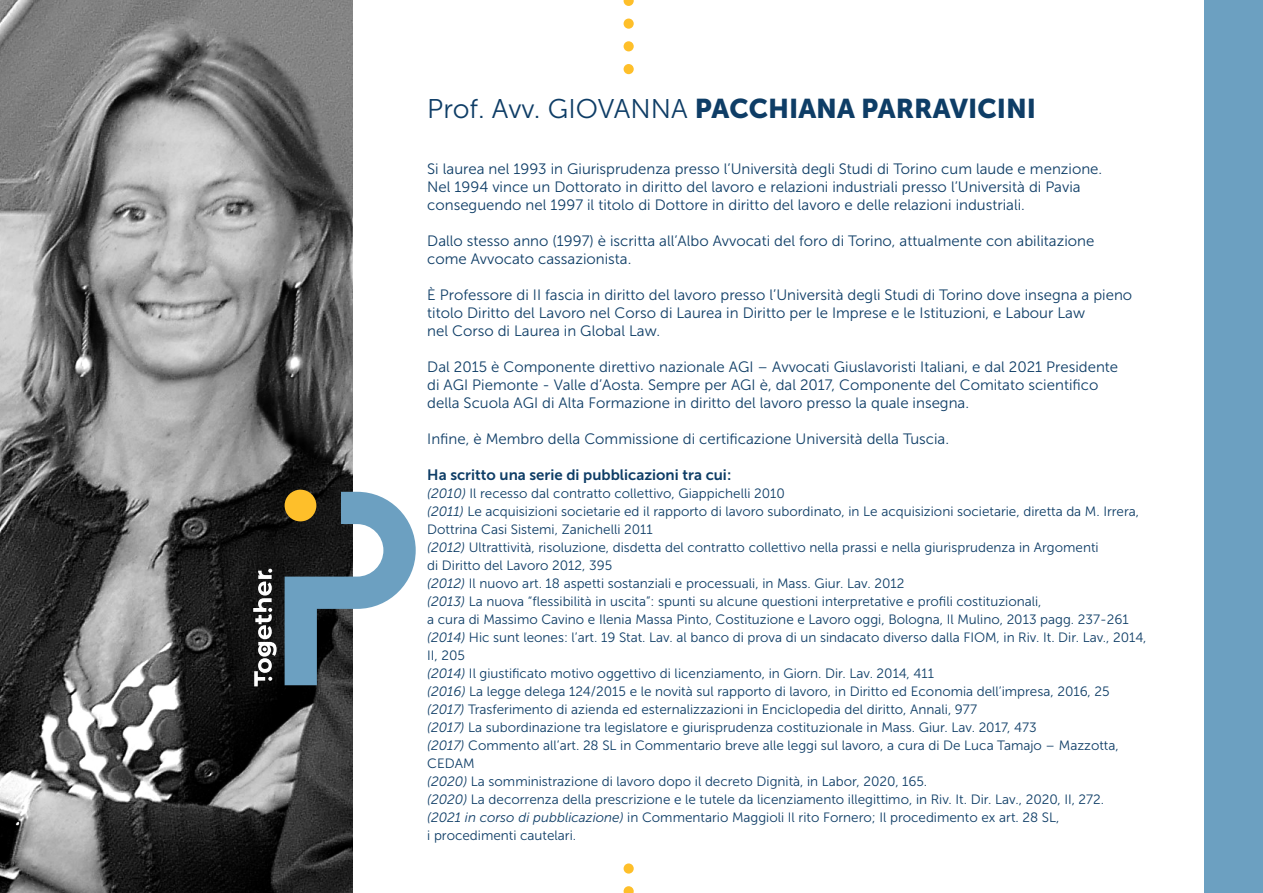
<style>
.page{position:relative;width:1263px;height:893px;background:#fff}
.page>*{position:absolute;margin:0;border:0;box-sizing:border-box;transform-origin:0 0}
.t1{font:27px "Museo Sans 900";color:#0e3d66}
.t2{font:15px/18px "Museo Sans 300";color:#0e3d66}
.t3{font:15px "Museo Sans 700";color:#0e3d66}
.t4{font:13.5px/18px "Museo Sans 300";color:#0e3d66}
.s1{font-family:"Museo Sans 300"}
.s2{font-style:italic}
</style>
<div class="page">
<img style="left:0;top:0;width:352px;height:893px">
<div style="left:624px;top:863px;width:10px;height:11px;background:#febf2a;border-radius:50%"></div>
<svg style="left:624px;top:886px;width:10px;height:7px"></svg>
<div style="left:1204px;top:0;width:59px;height:893px;background:#6ca0c1"></div>
<svg style="left:253px;top:569px;width:24px;height:117px"></svg>
<div style="left:285px;top:490px;width:31px;height:31px;background:#febf2a;border-radius:50%"></div>
<svg style="left:285px;top:492px;width:131px;height:193px"></svg>
<svg style="left:624px;top:0;width:10px;height:6px"></svg>
<div style="left:624px;top:19px;width:10px;height:10px;background:#febf2a;border-radius:50%"></div>
<div style="left:624px;top:41px;width:10px;height:10px;background:#febf2a;border-radius:50%"></div>
<div style="left:624px;top:64px;width:10px;height:10px;background:#febf2a;border-radius:50%"></div>
<h1 class="t1" style="left:427px;top:93px;width:610px"><span class="s1">Prof. Avv. GIOVANNA</span> PACCHIANA PARRAVICINI</h1>
<p class="t2" style="left:427px;top:160px;width:676px">Si laurea nel 1993 in Giurisprudenza presso l’Università degli Studi di Torino cum laude e menzione.<br>Nel 1994 vince un Dottorato in diritto del lavoro e relazioni industriali presso l’Università di Pavia conseguendo nel 1997 il titolo di Dottore in diritto del lavoro e delle relazioni industriali.</p>
<p class="t2" style="left:427px;top:232px;width:669px">Dallo stesso anno (1997) è iscritta all’Albo Avvocati del foro di Torino, attualmente con abilitazione come Avvocato cassazionista.</p>
<p class="t2" style="left:427px;top:286px;width:706px">È Professore di II fascia in diritto del lavoro presso l’Università degli Studi di Torino dove insegna a pieno titolo Diritto del Lavoro nel Corso di Laurea in Diritto per le Imprese e le Istituzioni, e Labour Law<br>nel Corso di Laurea in Global Law.</p>
<p class="t2" style="left:427px;top:358px;width:692px">Dal 2015 è Componente direttivo nazionale AGI – Avvocati Giuslavoristi Italiani, e dal 2021 Presidente di AGI Piemonte - Valle d’Aosta. Sempre per AGI è, dal 2017, Componente del Comitato scientifico della Scuola AGI di Alta Formazione in diritto del lavoro presso la quale insegna.</p>
<p class="t2" style="left:427px;top:430px;width:523px">Infine, è Membro della Commissione di certificazione Università della Tuscia.</p>
<p class="t3" style="left:427px;top:467px;width:306px">Ha scritto una serie di pubblicazioni tra cui:</p>
<p class="t4" style="left:427px;top:485px;width:721px"><span class="s2">(2010)</span> Il recesso dal contratto collettivo, Giappichelli 2010<br><span class="s2">(2011)</span> Le acquisizioni societarie ed il rapporto di lavoro subordinato, in Le acquisizioni societarie, diretta da M. Irrera, Dottrina Casi Sistemi, Zanichelli 2011<br><span class="s2">(2012)</span> Ultrattività, risoluzione, disdetta del contratto collettivo nella prassi e nella giurisprudenza in Argomenti<br>di Diritto del Lavoro 2012, 395<br><span class="s2">(2012)</span> Il nuovo art. 18 aspetti sostanziali e processuali, in Mass. Giur. Lav. 2012<br><span class="s2">(2013)</span> La nuova “flessibilità in uscita”: spunti su alcune questioni interpretative e profili costituzionali,<br>a cura di Massimo Cavino e Ilenia Massa Pinto, Costituzione e Lavoro oggi, Bologna, Il Mulino, 2013 pagg. 237-261 <span class="s2">(2014)</span> Hic sunt leones: l’art. 19 Stat. Lav. al banco di prova di un sindacato diverso dalla FIOM, in Riv. It. Dir. Lav., 2014, II, 205<br><span class="s2">(2014)</span> Il giustificato motivo oggettivo di licenziamento, in Giorn. Dir. Lav. 2014, 411<br><span class="s2">(2016)</span> La legge delega 124/2015 e le novità sul rapporto di lavoro, in Diritto ed Economia dell’impresa, 2016, 25 <span class="s2">(2017)</span> Trasferimento di azienda ed esternalizzazioni in Enciclopedia del diritto, Annali, 977<br><span class="s2">(2017)</span> La subordinazione tra legislatore e giurisprudenza costituzionale in Mass. Giur. Lav. 2017, 473<br><span class="s2">(2017)</span> Commento all’art. 28 SL in Commentario breve alle leggi sul lavoro, a cura di De Luca Tamajo – Mazzotta, CEDAM<br><span class="s2">(2020)</span> La somministrazione di lavoro dopo il decreto Dignità, in Labor, 2020, 165.<br><span class="s2">(2020)</span> La decorrenza della prescrizione e le tutele da licenziamento illegittimo, in Riv. It. Dir. Lav., 2020, II, 272.<br><span class="s2">(2021 in corso di pubblicazione)</span> in Commentario Maggioli Il rito Fornero; Il procedimento ex art. 28 SL,<br>i procedimenti cautelari.</p>
</div>
